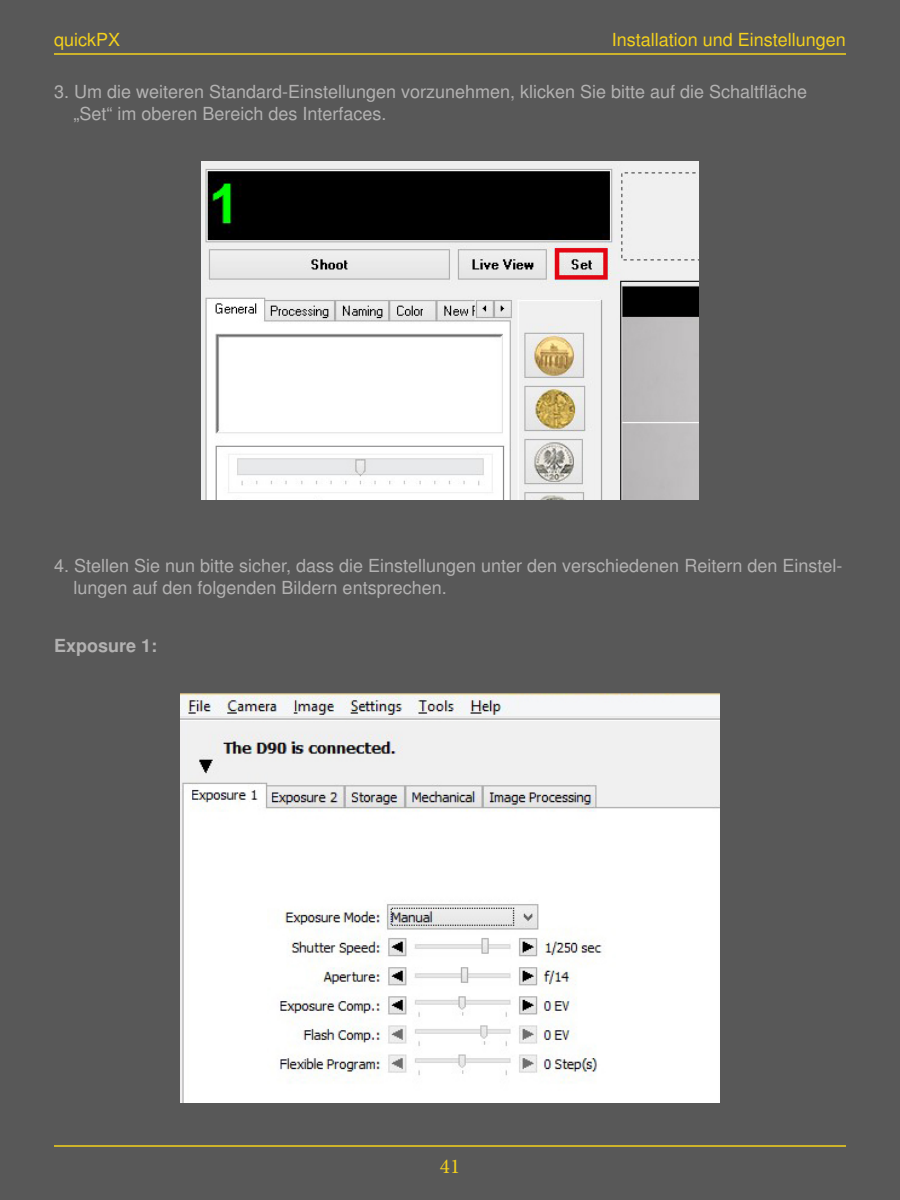
<style>
.page{position:relative;width:900px;height:1200px;background:#585858}
.page>*{position:absolute;margin:0;border:0;box-sizing:border-box;transform-origin:0 0}
.t1{font:21px "Minion Pro";color:#f4d11c}
.t2{font:18px/21.6px "Sans";color:#b3b2b2}
.t3{font:18px "Sans";color:#f4d11c}
.t4{font:700 18px "Sans";color:#b3b2b2}
</style>
<div class="page">
<hr style="left:54px;top:53px;width:792px;height:2px;background:#f4d11c">
<hr style="left:54px;top:1145px;width:792px;height:2px;background:#f4d11c">
<img style="left:201px;top:162px;width:498px;height:337px">
<img style="left:181px;top:694px;width:538px;height:408px">
<p class="t3" style="left:54px;top:29px;width:68px">quickPX</p>
<p class="t3" style="left:612px;top:29px;width:236px">Installation und Einstellungen</p>
<p class="t2" style="left:73px;top:81px;width:735px;text-indent:-19px">3. Um die weiteren Standard-Einstellungen vorzunehmen, klicken Sie bitte auf die Schaltfläche „Set“ im oberen Bereich des Interfaces.</p>
<p class="t2" style="left:73px;top:555px;width:770px;text-indent:-19px">4. Stellen Sie nun bitte sicher, dass die Einstellungen unter den verschiedenen Reitern den Einstel&shy;lungen auf den folgenden Bildern entsprechen.</p>
<p class="t4" style="left:54px;top:635px;width:105px">Exposure 1:</p>
<p class="t1" style="left:440px;top:1152px;width:22px">41</p>
</div>
